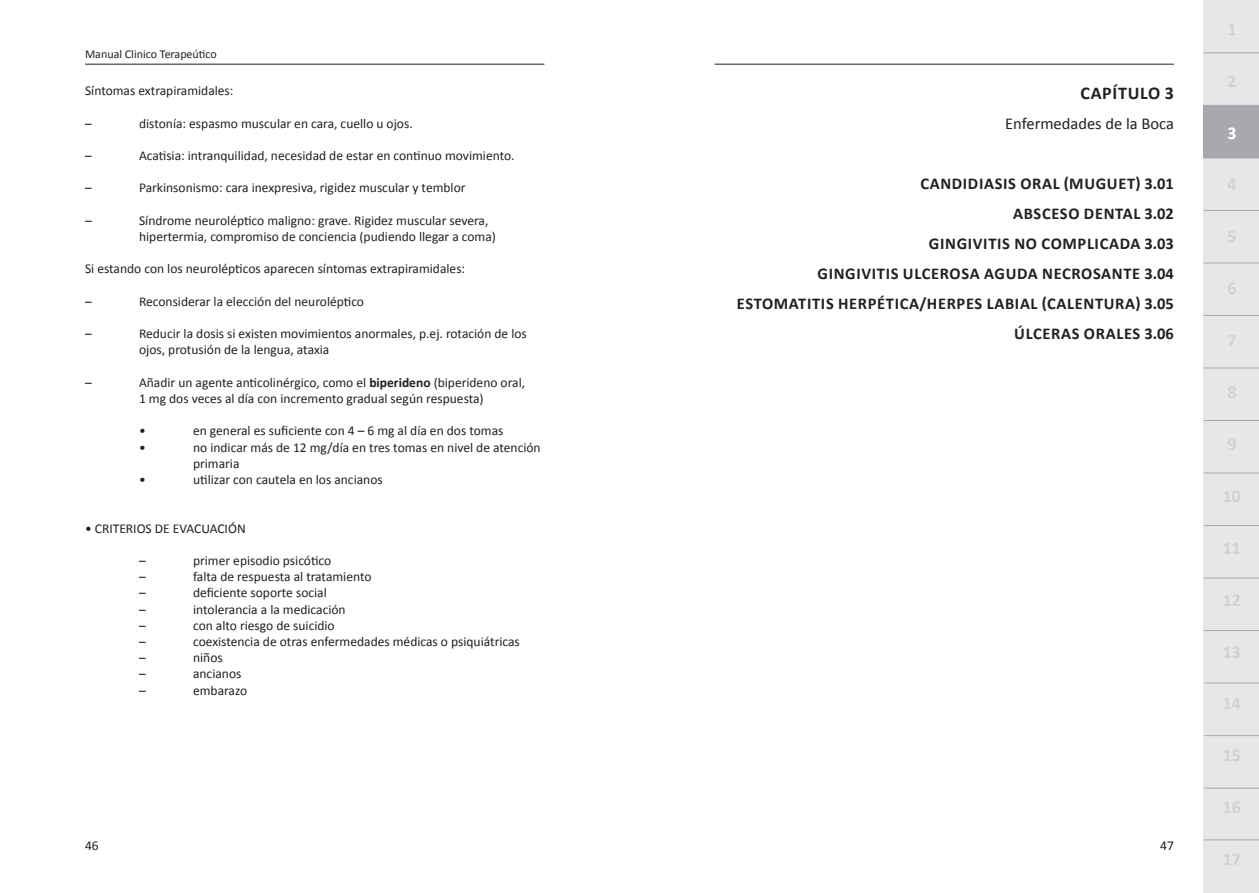
<style>
.page{position:relative;width:1259px;height:893px;background:#fff}
.page>*{position:absolute;margin:0;border:0;box-sizing:border-box;transform-origin:0 0}
.t1{font:700 18px "Calibri";color:#d1d2d4}
.t2{font:700 18px "Calibri";letter-spacing:.04em;color:#231f20}
.t3{font:700 18px "Calibri";color:#fff}
.t4{font:700 16.5px/30px "Calibri";letter-spacing:.04em;color:#231f20;text-align:right}
.t5{font:16.5px "Calibri";color:#231f20}
.t6{font:13.5px/16.2px "Calibri";color:#231f20}
.t7{font:12px "Calibri";color:#231f20}
.s1{font-weight:700}
</style>
<div class="page">
<hr style="left:714px;top:64px;width:460px;height:1px;background:#231f20">
<hr style="left:85px;top:64px;width:459px;height:1px;background:#231f20">
<div style="left:1203px;top:0;width:56px;height:893px;background:#e6e7e9"></div>
<hr style="left:1203px;top:53px;width:56px;height:1px;background:#a8a9ad">
<hr style="left:1203px;top:158px;width:56px;height:1px;background:#a8a9ad">
<hr style="left:1203px;top:210px;width:56px;height:1px;background:#a8a9ad">
<hr style="left:1203px;top:263px;width:56px;height:1px;background:#a8a9ad">
<hr style="left:1203px;top:315px;width:56px;height:1px;background:#a8a9ad">
<hr style="left:1203px;top:368px;width:56px;height:1px;background:#a8a9ad">
<hr style="left:1203px;top:420px;width:56px;height:1px;background:#a8a9ad">
<hr style="left:1204px;top:473px;width:55px;height:1px;background:#a8a9ad">
<hr style="left:1204px;top:525px;width:55px;height:1px;background:#a8a9ad">
<hr style="left:1203px;top:578px;width:56px;height:1px;background:#a8a9ad">
<hr style="left:1203px;top:630px;width:56px;height:1px;background:#a8a9ad">
<hr style="left:1204px;top:683px;width:55px;height:1px;background:#a8a9ad">
<hr style="left:1204px;top:735px;width:55px;height:1px;background:#a8a9ad">
<hr style="left:1204px;top:788px;width:55px;height:1px;background:#a8a9ad">
<hr style="left:1203px;top:839px;width:56px;height:1px;background:#a8a9ad">
<div style="left:1203px;top:105px;width:56px;height:53px;background:#a8a9ad"></div>
<p class="t7" style="left:85px;top:46px;width:133px">Manual Clinico Terapeútico</p>
<p class="t6" style="left:85px;top:82px;width:150px">Síntomas extrapiramidales:</p>
<p class="t6" style="left:85px;top:114px;width:8px">–</p>
<p class="t6" style="left:139px;top:114px;width:275px">distonía: espasmo muscular en cara, cuello u ojos.</p>
<p class="t6" style="left:85px;top:147px;width:8px">–</p>
<p class="t6" style="left:139px;top:147px;width:377px">Acatisia: intranquilidad, necesidad de estar en continuo movimiento.</p>
<p class="t6" style="left:85px;top:179px;width:8px">–</p>
<p class="t6" style="left:139px;top:179px;width:328px">Parkinsonismo: cara inexpresiva, rigidez muscular y temblor</p>
<p class="t6" style="left:85px;top:212px;width:8px">–</p>
<p class="t6" style="left:139px;top:212px;width:358px">Síndrome neuroléptico maligno: grave. Rigidez muscular severa, hipertermia, compromiso de conciencia (pudiendo llegar a coma)</p>
<p class="t6" style="left:85px;top:260px;width:382px">Si estando con los neurolépticos aparecen síntomas extrapiramidales:</p>
<p class="t6" style="left:85px;top:293px;width:8px">–</p>
<p class="t6" style="left:139px;top:293px;width:226px">Reconsiderar la elección del neuroléptico</p>
<p class="t6" style="left:85px;top:325px;width:8px">–</p>
<p class="t6" style="left:139px;top:325px;width:389px">Reducir la dosis si existen movimientos anormales, p.ej. rotación de los ojos, protusión de la lengua, ataxia</p>
<p class="t6" style="left:85px;top:374px;width:8px">–</p>
<p class="t6" style="left:139px;top:374px;width:387px">Añadir un agente anticolinérgico, como el <span class="s1">BIPERIDENO</span> (biperideno oral,<br>1 mg dos veces al día con incremento gradual según respuesta)</p>
<p class="t6" style="left:139px;top:422px;width:8px">•</p>
<p class="t6" style="left:193px;top:422px;width:312px">en general es suficiente con 4 – 6 mg al día en dos tomas</p>
<p class="t6" style="left:139px;top:438px;width:8px">•</p>
<p class="t6" style="left:193px;top:438px;width:349px">no indicar más de 12 mg/día en tres tomas en nivel de atención primaria</p>
<p class="t6" style="left:139px;top:471px;width:8px">•</p>
<p class="t6" style="left:193px;top:471px;width:191px">utilizar con cautela en los ancianos</p>
<p class="t6" style="left:85px;top:519px;width:24px">• Criterios</p>
<p class="t6" style="left:155px;top:519px;width:26px">de evacuaci</p>
<p class="t6" style="left:228px;top:519px;width:17px">ón</p>
<p class="t6" style="left:139px;top:552px;width:8px">–</p>
<p class="t6" style="left:193px;top:552px;width:140px">primer episodio psicótico</p>
<p class="t6" style="left:139px;top:568px;width:8px">–</p>
<p class="t6" style="left:193px;top:568px;width:180px">falta de respuesta al tratamiento</p>
<p class="t6" style="left:139px;top:584px;width:8px">–</p>
<p class="t6" style="left:193px;top:584px;width:135px">deficiente soporte social</p>
<p class="t6" style="left:139px;top:600px;width:8px">–</p>
<p class="t6" style="left:193px;top:600px;width:154px">intolerancia a la medicación</p>
<p class="t6" style="left:139px;top:617px;width:8px">–</p>
<p class="t6" style="left:193px;top:617px;width:143px">con alto riesgo de suicidio</p>
<p class="t6" style="left:139px;top:633px;width:8px">–</p>
<p class="t6" style="left:193px;top:633px;width:328px">coexistencia de otras enfermedades médicas o psiquiátricas</p>
<p class="t6" style="left:139px;top:649px;width:8px">–</p>
<p class="t6" style="left:193px;top:649px;width:31px">niños</p>
<p class="t6" style="left:139px;top:665px;width:8px">–</p>
<p class="t6" style="left:193px;top:665px;width:50px">ancianos</p>
<p class="t6" style="left:139px;top:681px;width:8px">–</p>
<p class="t6" style="left:193px;top:681px;width:56px">embarazo</p>
<h1 class="t2" style="left:1080px;top:81px;width:95px">CAPÍTULO 3</h1>
<p class="t5" style="left:1005px;top:113px;width:170px">Enfermedades de la Boca</p>
<p class="t4" style="left:817px;top:167px;width:358px">ET) 3.01<br>ABSCESO DENTAL 3.02<br>GI NGIVITIS NO COMPLICADA 3.03<br>GI NGIVITIS ULCEROSA AGUDA NECROSANTE 3.04</p>
<p class="t4" style="left:920px;top:167px;width:162px">CANDIDIASIS ORAL (MUGU</p>
<p class="t4" style="left:737px;top:287px;width:39px">ESTOMA</p>
<p class="t4" style="left:798px;top:287px;width:194px">TITIS H ERPÉTICA/HERPES LAB</p>
<p class="t4" style="left:1014px;top:287px;width:161px;text-align:left">IAL (CALENTURA) 3.05<br>ÚLCERAS ORALES 3.06</p>
<p class="t6" style="left:85px;top:837px;width:15px">46</p>
<p class="t6" style="left:1160px;top:837px;width:15px">47</p>
<h1 class="t1" style="left:1227px;top:18px;width:11px">1</h1>
<h1 class="t1" style="left:1227px;top:70px;width:11px">2</h1>
<h1 class="t3" style="left:1227px;top:121px;width:11px">3</h1>
<h1 class="t1" style="left:1227px;top:173px;width:11px">4</h1>
<h1 class="t1" style="left:1227px;top:225px;width:11px">5</h1>
<h1 class="t1" style="left:1227px;top:277px;width:11px">6</h1>
<h1 class="t1" style="left:1227px;top:329px;width:11px">7</h1>
<h1 class="t1" style="left:1227px;top:381px;width:11px">8</h1>
<h1 class="t1" style="left:1227px;top:433px;width:11px">9</h1>
<h1 class="t1" style="left:1222px;top:485px;width:20px">10</h1>
<h1 class="t1" style="left:1222px;top:537px;width:20px">11</h1>
<h1 class="t1" style="left:1222px;top:588px;width:20px">12</h1>
<h1 class="t1" style="left:1222px;top:640px;width:20px">13</h1>
<h1 class="t1" style="left:1222px;top:692px;width:20px">14</h1>
<h1 class="t1" style="left:1222px;top:744px;width:20px">15</h1>
<h1 class="t1" style="left:1222px;top:796px;width:20px">16</h1>
<h1 class="t1" style="left:1222px;top:848px;width:20px">17</h1>
</div>
